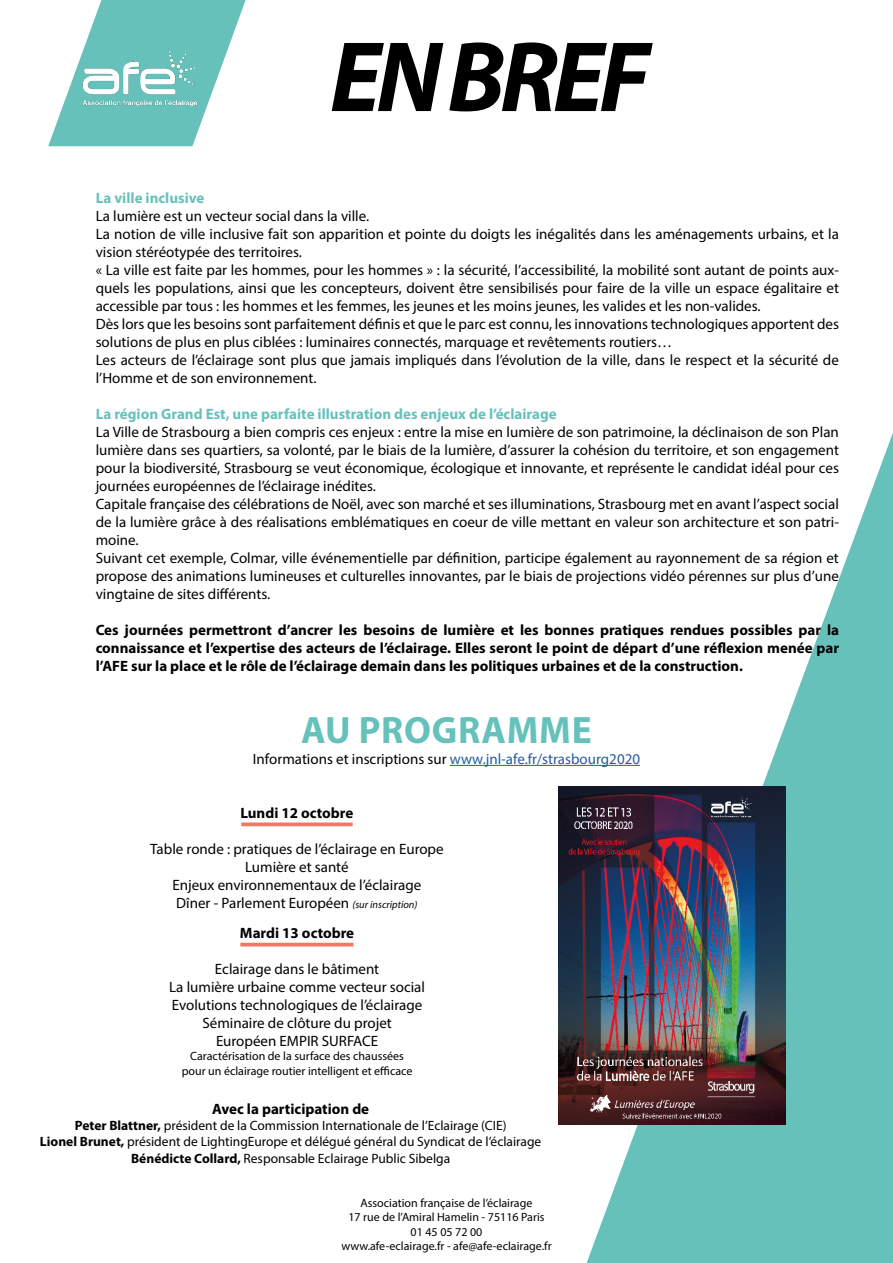
<style>
.page{position:relative;width:893px;height:1263px;background:#fff}
.page>*{position:absolute;margin:0;border:0;box-sizing:border-box;transform-origin:0 0}
.t1{font:italic 700 100.95px "Myriad Pro";letter-spacing:-.05em;color:#000}
.t2{font:700 38.25px "Myriad Pro";letter-spacing:.02em;color:#67c1bb}
.t3{font:15px/18px "Myriad Pro";color:#010202}
.t4{font:700 15px/18px "Myriad Pro";color:#010202;text-align:justify}
.t5{font:700 15px "Myriad Pro";color:#67c1bb}
.t6{font:15px/18px "Myriad Pro";color:#000;text-align:center}
.t7{font:13.5px/16.2px "Myriad Pro";color:#010202;text-align:center}
.t8{font:12px/14.4px "Myriad Pro";color:#020203;text-align:center}
.t9{font:12px/14.4px "Myriad Pro";color:#000;text-align:center}
.s1{color:#275b9b}
.s2{font-style:italic;font-size:10.5px}
.s3{font-weight:700}
</style>
<div class="page">
<svg style="left:543px;top:433px;width:350px;height:830px"></svg>
<svg style="left:48px;top:0;width:198px;height:146px"></svg>
<img style="left:74px;top:44px;width:133px;height:67px">
<hr style="left:450px;top:765px;width:190px;height:1px;background:#275b9b">
<svg style="left:241px;top:822px;width:112px;height:4px"></svg>
<hr style="left:240px;top:943px;width:113px;height:3px;background:#ef7966">
<img style="left:559px;top:786px;width:226px;height:339px">
<h1 class="t1" style="left:330px;top:11px;width:321px">EN BREF</h1>
<p class="t5" style="left:96px;top:188px;width:110px">La ville inclusive</p>
<p class="t3" style="left:96px;top:206px;width:745px">La lumière est un vecteur social dans la ville.<br>La notion de ville inclusive fait son apparition et pointe du doigts les inégalités dans les aménagements urbains, et la vision stéréotypée des territoires.<br>« La ville est faite par les hommes, pour les hommes » : la sécurité, l’accessibilité, la mobilité sont autant de points aux&shy;quels les populations, ainsi que les concepteurs, doivent être sensibilisés pour faire de la ville un espace égalitaire et accessible par tous : les hommes et les femmes, les jeunes et les moins jeunes, les valides et les non-valides.<br>Dès lors que les besoins sont parfaitement définis et que le parc est connu, les innovations technologiques apportent des solutions de plus en plus ciblées : luminaires connectés, marquage et revêtements routiers…<br>Les acteurs de l’éclairage sont plus que jamais impliqués dans l’évolution de la ville, dans le respect et la sécurité de l’Homme et de son environnement.</p>
<p class="t5" style="left:96px;top:404px;width:462px">La région Grand Est, une parfaite illustration des enjeux de l’éclairage</p>
<p class="t3" style="left:96px;top:422px;width:745px">La Ville de Strasbourg a bien compris ces enjeux : entre la mise en lumière de son patrimoine, la déclinaison de son Plan lumière dans ses quartiers, sa volonté, par le biais de la lumière, d’assurer la cohésion du territoire, et son engagement pour la biodiversité, Strasbourg se veut économique, écologique et innovante, et représente le candidat idéal pour ces journées européennes de l’éclairage inédites.<br>Capitale française des célébrations de Noël, avec son marché et ses illuminations, Strasbourg met en avant l’aspect social de la lumière grâce à des réalisations emblématiques en coeur de ville mettant en valeur son architecture et son patri&shy;moine.<br>Suivant cet exemple, Colmar, ville événementielle par définition, participe également au rayonnement de sa région et propose des animations lumineuses et culturelles innovantes, par le biais de projections vidéo pérennes sur plus d’une vingtaine de sites différents.</p>
<p class="t4" style="left:96px;top:620px;width:745px">Ces journées permettront d’ancrer les besoins de lumière et les bonnes pratiques rendues possibles par la connaissance et l’expertise des acteurs de l’éclairage. Elles seront le point de départ d’une réflexion menée par l’AFE sur la place et le rôle de l’éclairage demain dans les politiques urbaines et de la construction.</p>
<h2 class="t2" style="left:301px;top:705px;width:292px">AU PROGRAMME</h2>
<p class="t3" style="left:253px;top:750px;width:389px">Informations et inscriptions sur <span class="s1">www.jnl-afe.fr/strasbourg2020</span></p>
<p class="t4" style="left:240px;top:803px;width:115px">Lundi 12 octobre</p>
<p class="t3" style="left:150px;top:839px;width:295px;text-align:center">Table ronde : pratiques de l’éclairage en Europe Lumière et santé<br>Enjeux environnementaux de l’éclairage<br>Dîner - Parlement Européen <span class="s2">(sur inscription)</span></p>
<p class="t4" style="left:240px;top:923px;width:116px">Mardi 13 octobre</p>
<p class="t3" style="left:169px;top:959px;width:257px;text-align:center">Eclairage dans le bâtiment<br>La lumière urbaine comme vecteur social<br>Evolutions technologiques de l’éclairage</p>
<p class="t6" style="left:202px;top:1013px;width:191px">Séminaire de clôture du projet<br>Européen EMPIR SURFACE</p>
<p class="t9" style="left:182px;top:1049px;width:232px">Caractérisation de la surface des chaussées pour un éclairage routier intelligent et efficace</p>
<p class="t4" style="left:212px;top:1099px;width:159px">Avec la participation de</p>
<p class="t7" style="left:40px;top:1117px;width:503px"><span class="s3">Peter Blattner,</span> président de la Commission Internationale de l’Eclairage (CIE)<br><span class="s3">Lionel Brunet,</span> président de LightingEurope et délégué général du Syndicat de l’éclairage<br><span class="s3">Bénédicte Collard,</span> Responsable Eclairage Public Sibelga</p>
<p class="t8" style="left:341px;top:1195px;width:212px">Association française de l’éclairage<br>17 rue de l’Amiral Hamelin - 75116 Paris 01 45 05 72 00<br>www.afe-eclairage.fr - afe@afe-eclairage.fr</p>
</div>
